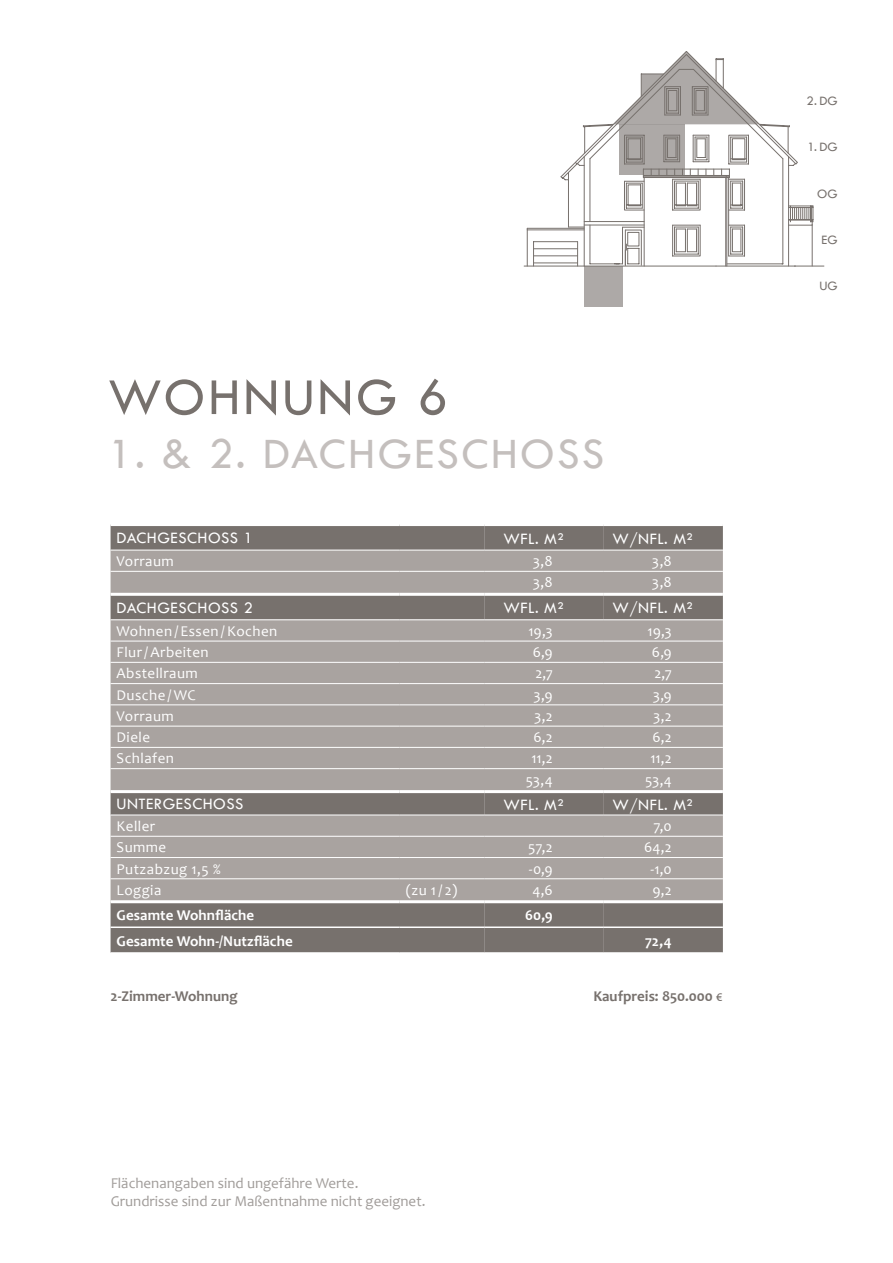
<style>
.page{position:relative;width:893px;height:1263px;background:#fff}
.page>*{position:absolute;margin:0;border:0;box-sizing:border-box;transform-origin:0 0}
.t1{font:54px "Tw Cen";letter-spacing:.05em;color:#77716d}
.t2{font:45px "Tw Cen";letter-spacing:.05em;color:#c4bfbd}
.Header-Rechts_2020{font:16.5px "Tw Cen";letter-spacing:.03em;color:#fff}
.Header-Links_2020{font:16.5px "Tw Cen";letter-spacing:.03em;color:#fff}
.Zahlen{font:15px "Candara";letter-spacing:.03em;color:#fff}
.t3{font:15px/18px "Candara";color:#77716d}
.Footer-Zahlen{font:700 15px "Candara";letter-spacing:.005em;color:#fff}
.copy{font:700 15px "Candara";color:#77716d}
.t4{font:13.35px "Tw Cen";letter-spacing:.005em;color:#77716d}
.s1{font-weight:400}
</style>
<div class="page">
<svg style="left:533px;top:242px;width:1px;height:24px"></svg>
<hr style="left:534px;top:241px;width:44px;height:1px;background:#77716d">
<hr style="left:534px;top:248px;width:44px;height:1px;background:#77716d">
<hr style="left:534px;top:256px;width:44px;height:1px;background:#77716d">
<hr style="left:534px;top:263px;width:44px;height:1px;background:#77716d">
<hr style="left:527px;top:228px;width:57px;height:1px;background:#77716d">
<hr style="left:527px;top:230px;width:57px;height:1px;background:#77716d">
<hr style="left:716px;top:266px;width:108px;height:1px;background:#77716d">
<hr style="left:524px;top:266px;width:60px;height:1px;background:#77716d">
<hr style="left:527px;top:230px;width:1px;height:36px;background:#77716d">
<div style="left:584px;top:266px;width:38px;height:40px;background:#ada9a7"></div>
<svg style="left:561px;top:51px;width:253px;height:216px"></svg>
<svg style="left:619px;top:125px;width:66px;height:50px;background:#a39f9d"></svg>
<div style="left:111px;top:526px;width:612px;height:426px;background:#77716d"></div>
<div style="left:485px;top:526px;width:119px;height:426px;background:#77716d"></div>
<svg style="left:111px;top:551px;width:612px;height:349px;background:#a39d9a"></svg>
<hr style="left:400px;top:571px;width:85px;height:1px;background:#fff">
<hr style="left:111px;top:571px;width:289px;height:1px;background:#fff">
<hr style="left:485px;top:571px;width:119px;height:1px;background:#fff">
<hr style="left:604px;top:571px;width:119px;height:1px;background:#fff">
<hr style="left:111px;top:704px;width:289px;height:1px;background:#fff">
<hr style="left:400px;top:704px;width:85px;height:1px;background:#fff">
<hr style="left:111px;top:662px;width:289px;height:1px;background:#fff">
<hr style="left:400px;top:662px;width:85px;height:1px;background:#fff">
<hr style="left:485px;top:704px;width:119px;height:1px;background:#fff">
<hr style="left:604px;top:704px;width:119px;height:1px;background:#fff">
<hr style="left:485px;top:662px;width:119px;height:1px;background:#fff">
<hr style="left:604px;top:662px;width:119px;height:1px;background:#fff">
<hr style="left:111px;top:726px;width:289px;height:1px;background:#fff">
<hr style="left:400px;top:726px;width:85px;height:1px;background:#fff">
<hr style="left:111px;top:747px;width:289px;height:1px;background:#fff">
<hr style="left:400px;top:747px;width:85px;height:1px;background:#fff">
<hr style="left:111px;top:683px;width:289px;height:1px;background:#fff">
<hr style="left:400px;top:683px;width:85px;height:1px;background:#fff">
<hr style="left:485px;top:726px;width:119px;height:1px;background:#fff">
<hr style="left:604px;top:726px;width:119px;height:1px;background:#fff">
<hr style="left:485px;top:747px;width:119px;height:1px;background:#fff">
<hr style="left:604px;top:747px;width:119px;height:1px;background:#fff">
<hr style="left:485px;top:683px;width:119px;height:1px;background:#fff">
<hr style="left:604px;top:683px;width:119px;height:1px;background:#fff">
<hr style="left:111px;top:836px;width:289px;height:1px;background:#fff">
<hr style="left:400px;top:836px;width:85px;height:1px;background:#fff">
<hr style="left:111px;top:550px;width:289px;height:1px;background:#fff">
<hr style="left:400px;top:550px;width:85px;height:1px;background:#fff">
<hr style="left:111px;top:768px;width:289px;height:1px;background:#fff">
<hr style="left:400px;top:768px;width:85px;height:1px;background:#fff">
<hr style="left:485px;top:836px;width:119px;height:1px;background:#fff">
<hr style="left:604px;top:836px;width:119px;height:1px;background:#fff">
<hr style="left:485px;top:550px;width:119px;height:1px;background:#fff">
<hr style="left:604px;top:550px;width:119px;height:1px;background:#fff">
<hr style="left:111px;top:641px;width:289px;height:1px;background:#fff">
<hr style="left:400px;top:641px;width:85px;height:1px;background:#fff">
<hr style="left:485px;top:768px;width:119px;height:1px;background:#fff">
<hr style="left:604px;top:768px;width:119px;height:1px;background:#fff">
<hr style="left:111px;top:857px;width:289px;height:1px;background:#fff">
<hr style="left:400px;top:857px;width:85px;height:1px;background:#fff">
<hr style="left:111px;top:878px;width:289px;height:1px;background:#fff">
<hr style="left:400px;top:878px;width:85px;height:1px;background:#fff">
<hr style="left:485px;top:641px;width:119px;height:1px;background:#fff">
<hr style="left:604px;top:641px;width:119px;height:1px;background:#fff">
<hr style="left:485px;top:857px;width:119px;height:1px;background:#fff">
<hr style="left:604px;top:857px;width:119px;height:1px;background:#fff">
<hr style="left:485px;top:878px;width:119px;height:1px;background:#fff">
<hr style="left:604px;top:878px;width:119px;height:1px;background:#fff">
<hr style="left:111px;top:790px;width:289px;height:3px;background:#fff">
<hr style="left:400px;top:790px;width:85px;height:3px;background:#fff">
<hr style="left:111px;top:815px;width:289px;height:1px;background:#fff">
<hr style="left:400px;top:815px;width:85px;height:1px;background:#fff">
<hr style="left:485px;top:790px;width:119px;height:3px;background:#fff">
<hr style="left:604px;top:790px;width:119px;height:3px;background:#fff">
<hr style="left:485px;top:815px;width:119px;height:1px;background:#fff">
<hr style="left:604px;top:815px;width:119px;height:1px;background:#fff">
<hr style="left:111px;top:900px;width:289px;height:3px;background:#fff">
<hr style="left:400px;top:900px;width:85px;height:3px;background:#fff">
<hr style="left:485px;top:900px;width:119px;height:3px;background:#fff">
<hr style="left:604px;top:900px;width:119px;height:3px;background:#fff">
<hr style="left:111px;top:926px;width:289px;height:2px;background:#fff">
<hr style="left:400px;top:926px;width:85px;height:2px;background:#fff">
<hr style="left:485px;top:926px;width:119px;height:2px;background:#fff">
<hr style="left:604px;top:926px;width:119px;height:2px;background:#fff">
<hr style="left:111px;top:593px;width:289px;height:3px;background:#fff">
<hr style="left:400px;top:593px;width:85px;height:3px;background:#fff">
<hr style="left:111px;top:619px;width:289px;height:1px;background:#fff">
<hr style="left:400px;top:619px;width:85px;height:1px;background:#fff">
<hr style="left:485px;top:593px;width:119px;height:3px;background:#fff">
<hr style="left:604px;top:593px;width:119px;height:3px;background:#fff">
<hr style="left:485px;top:619px;width:119px;height:1px;background:#fff">
<hr style="left:604px;top:619px;width:119px;height:1px;background:#fff">
<h1 class="t1" style="left:108px;top:364px;width:341px">WOHNUNG 6</h1>
<h2 class="t2" style="left:108px;top:427px;width:498px">1. &amp; 2. DACHGESCHOSS</h2>
<p class="Header-Links_2020" style="left:117px;top:528px;width:138px">DACHGESCHOSS 1</p>
<p class="Header-Rechts_2020" style="left:503px;top:528px;width:62px">WFL. M²</p>
<p class="Header-Rechts_2020" style="left:612px;top:528px;width:82px">W/NFL. M²</p>
<p class="Zahlen" style="left:117px;top:552px;width:59px">Vorraum</p>
<p class="Zahlen" style="left:533px;top:552px;width:21px">3,8</p>
<p class="Zahlen" style="left:652px;top:552px;width:21px">3,8</p>
<p class="Zahlen" style="left:533px;top:573px;width:21px">3,8</p>
<p class="Zahlen" style="left:652px;top:573px;width:21px">3,8</p>
<p class="Header-Links_2020" style="left:117px;top:598px;width:138px">DACHGESCHOSS 2</p>
<p class="Header-Rechts_2020" style="left:503px;top:598px;width:62px">WFL. M²</p>
<p class="Header-Rechts_2020" style="left:612px;top:598px;width:82px">W/NFL. M²</p>
<p class="Zahlen" style="left:117px;top:621px;width:162px">Wohnen / Essen / Kochen</p>
<p class="Zahlen" style="left:528px;top:621px;width:26px">19,3</p>
<p class="Zahlen" style="left:648px;top:621px;width:26px">19,3</p>
<p class="Zahlen" style="left:117px;top:643px;width:94px">Flur / Arbeiten</p>
<p class="Zahlen" style="left:533px;top:643px;width:21px">6,9</p>
<p class="Zahlen" style="left:652px;top:643px;width:21px">6,9</p>
<p class="Zahlen" style="left:117px;top:664px;width:83px">Abstellraum</p>
<p class="Zahlen" style="left:535px;top:664px;width:19px">2,7</p>
<p class="Zahlen" style="left:654px;top:664px;width:19px">2,7</p>
<p class="Zahlen" style="left:117px;top:685px;width:81px">Dusche / WC</p>
<p class="Zahlen" style="left:534px;top:685px;width:21px">3,9</p>
<p class="Zahlen" style="left:653px;top:685px;width:21px">3,9</p>
<p class="Zahlen" style="left:117px;top:706px;width:59px">Vorraum</p>
<p class="Zahlen" style="left:534px;top:706px;width:20px">3,2</p>
<p class="Zahlen" style="left:653px;top:706px;width:20px">3,2</p>
<p class="Zahlen" style="left:117px;top:728px;width:35px">Diele</p>
<p class="Zahlen" style="left:533px;top:728px;width:21px">6,2</p>
<p class="Zahlen" style="left:652px;top:728px;width:21px">6,2</p>
<p class="Zahlen" style="left:117px;top:749px;width:59px">Schlafen</p>
<p class="Zahlen" style="left:531px;top:749px;width:23px">11,2</p>
<p class="Zahlen" style="left:650px;top:749px;width:23px">11,2</p>
<p class="Zahlen" style="left:526px;top:770px;width:28px">53,4</p>
<p class="Zahlen" style="left:645px;top:770px;width:28px">53,4</p>
<p class="Header-Links_2020" style="left:117px;top:794px;width:119px">UNTERGESCHOSS</p>
<p class="Header-Rechts_2020" style="left:503px;top:794px;width:62px">WFL. M²</p>
<p class="Header-Rechts_2020" style="left:612px;top:794px;width:82px">W/NFL. M²</p>
<p class="Zahlen" style="left:117px;top:817px;width:40px">Keller</p>
<p class="Zahlen" style="left:653px;top:817px;width:20px">7,0</p>
<p class="Zahlen" style="left:117px;top:838px;width:51px">Summe</p>
<p class="Zahlen" style="left:528px;top:838px;width:26px">57,2</p>
<p class="Zahlen" style="left:644px;top:838px;width:29px">64,2</p>
<p class="Zahlen" style="left:117px;top:859px;width:106px">Putzabzug 1,5 %</p>
<p class="Zahlen" style="left:529px;top:859px;width:26px">-0,9</p>
<p class="Zahlen" style="left:650px;top:859px;width:23px">-1,0</p>
<p class="Zahlen" style="left:117px;top:880px;width:46px">Loggia</p>
<p class="Zahlen" style="left:406px;top:880px;width:53px">(zu 1 / 2)</p>
<p class="Zahlen" style="left:532px;top:880px;width:22px">4,6</p>
<p class="Zahlen" style="left:652px;top:880px;width:21px">9,2</p>
<p class="Footer-Zahlen" style="left:117px;top:906px;width:139px">Gesamte Wohnfläche</p>
<p class="Footer-Zahlen" style="left:525px;top:906px;width:29px">60,9</p>
<p class="Footer-Zahlen" style="left:117px;top:931px;width:178px">Gesamte Wohn-/Nutzfläche</p>
<p class="Footer-Zahlen" style="left:645px;top:931px;width:28px">72,4</p>
<p class="copy" style="left:111px;top:986px;width:129px">2-Zimmer-Wohnung</p>
<p class="copy" style="left:593px;top:986px;width:131px">Kaufpreis: 850.000 <span class="s1">€</span></p>
<p class="t3" style="left:111px;top:1174px;width:316px">Flächenangaben sind ungefähre Werte.<br>Grundrisse sind zur Maßentnahme nicht geeignet.</p>
<p class="t4" style="left:807px;top:93px;width:33px">2. DG</p>
<p class="t4" style="left:807px;top:139px;width:32px">1. DG</p>
<p class="t4" style="left:817px;top:185px;width:22px">OG</p>
<p class="t4" style="left:822px;top:232px;width:18px">EG</p>
<p class="t4" style="left:819px;top:278px;width:20px">UG</p>
</div>
